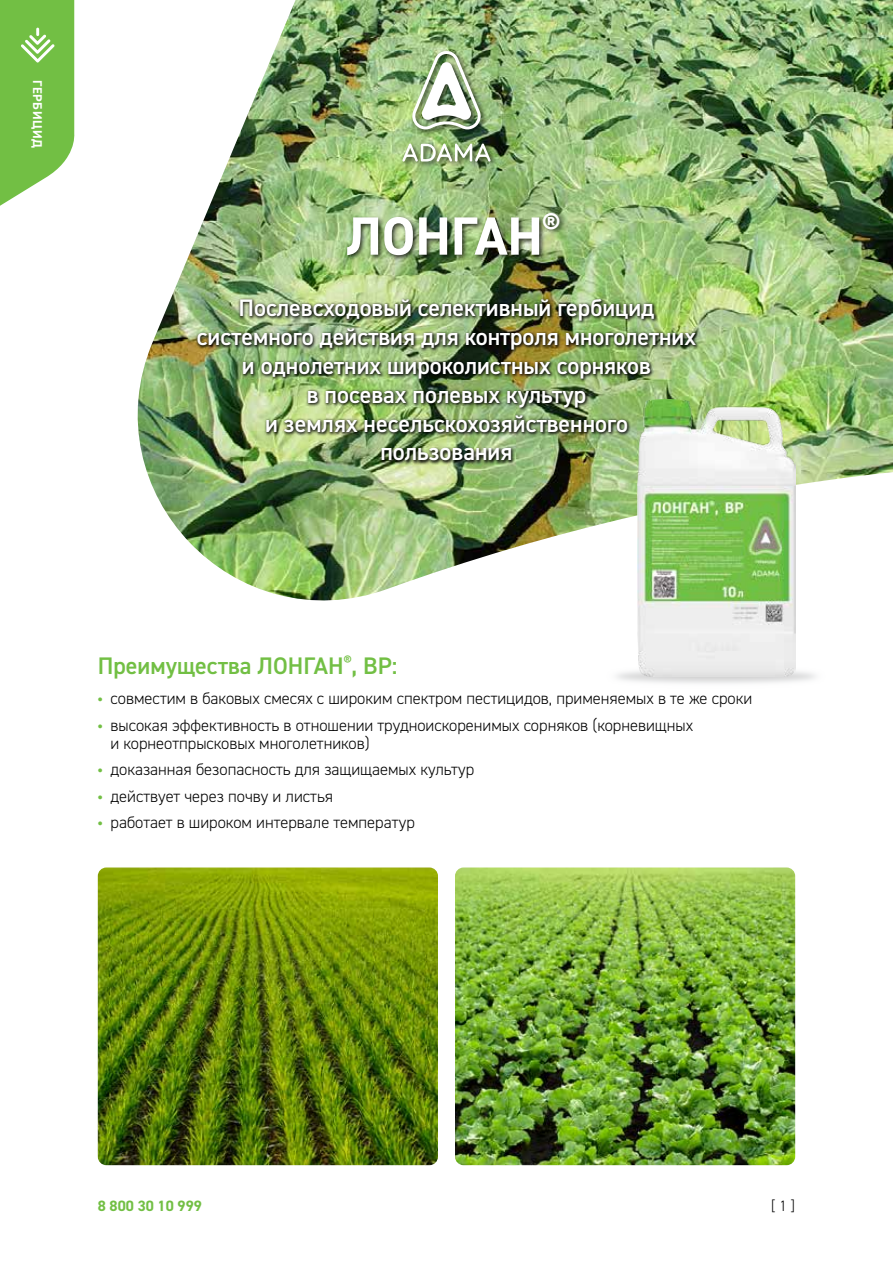
<style>
.page{position:relative;width:893px;height:1263px;background:#fff}
.page>*{position:absolute;margin:0;border:0;box-sizing:border-box;transform-origin:0 0}
.t1{font:700 54px "DIN2014";color:#fff}
.t2{font:600 24px/28.8px "DIN2014";color:#fff;text-align:center}
.t3{font:600 24px "DIN2014";color:#72bf44}
.t4{font:300 16.5px/18px "DIN2014";color:#000}
.t5{font:700 15px "DIN2014";color:#72bf44}
.t6{font:300 15px "DIN2014";color:#000}
.t7{font:700 12.75px "DIN2014";letter-spacing:.05em;color:#fff}
.s1{font-weight:700;color:#72bf44}
</style>
<div class="page">
<svg style="left:0;top:0;width:74px;height:206px;background:#85c75e"></svg>
<img style="left:137px;top:0;width:756px;height:602px">
<img style="left:98px;top:867px;width:340px;height:298px">
<img style="left:455px;top:867px;width:340px;height:298px">
<div style="left:400px;top:49px;width:97px;height:119px;background:#000;opacity:.7"></div>
<img style="left:411px;top:51px;width:71px;height:78px">
<svg style="left:402px;top:144px;width:89px;height:18px"></svg>
<div style="left:195px;top:297px;width:505px;height:168px;background:#000;opacity:.9"></div>
<div style="left:344px;top:211px;width:222px;height:51px;background:#000;opacity:.75"></div>
<img style="left:637px;top:400px;width:158px;height:276px">
<p class="t7" style="left:46px;top:80px;width:69px;rotate:90deg">ГЕРБИЦИД</p>
<h1 class="t1" style="left:346px;top:200px;width:215px">ЛОНГАН<sup>®</sup></h1>
<h2 class="t2" style="left:197px;top:293px;width:501px">Послевсходовый селективный гербицид системного действия для контроля многолетних и однолетних широколистных сорняков<br>в посевах полевых культур<br>и землях несельскохозяйственного пользования</h2>
<h2 class="t3" style="left:98px;top:649px;width:301px">Преимущества ЛОНГАН<sup>®</sup>, ВР:</h2>
<p class="t4" style="left:98px;top:690px;width:656px"><span class="s1">•</span> совместим в баковых смесях с широким спектром пестицидов, применяемых в те же сроки</p>
<p class="t4" style="left:111px;top:716px;width:584px;text-indent:-13px"><span class="s1">•</span> высокая эффективность в отношении трудноискоренимых сорняков (корневищных и корнеотпрысковых многолетников)</p>
<p class="t4" style="left:98px;top:761px;width:378px"><span class="s1">•</span> доказанная безопасность для защищаемых культур</p>
<p class="t4" style="left:98px;top:787px;width:237px"><span class="s1">•</span> действует через почву и листья</p>
<p class="t4" style="left:98px;top:814px;width:319px"><span class="s1">•</span> работает в широком интервале температур</p>
<p class="t5" style="left:98px;top:1196px;width:106px">8 800 30 10 999</p>
<p class="t6" style="left:771px;top:1196px;width:26px">[ 1 ]</p>
</div>
